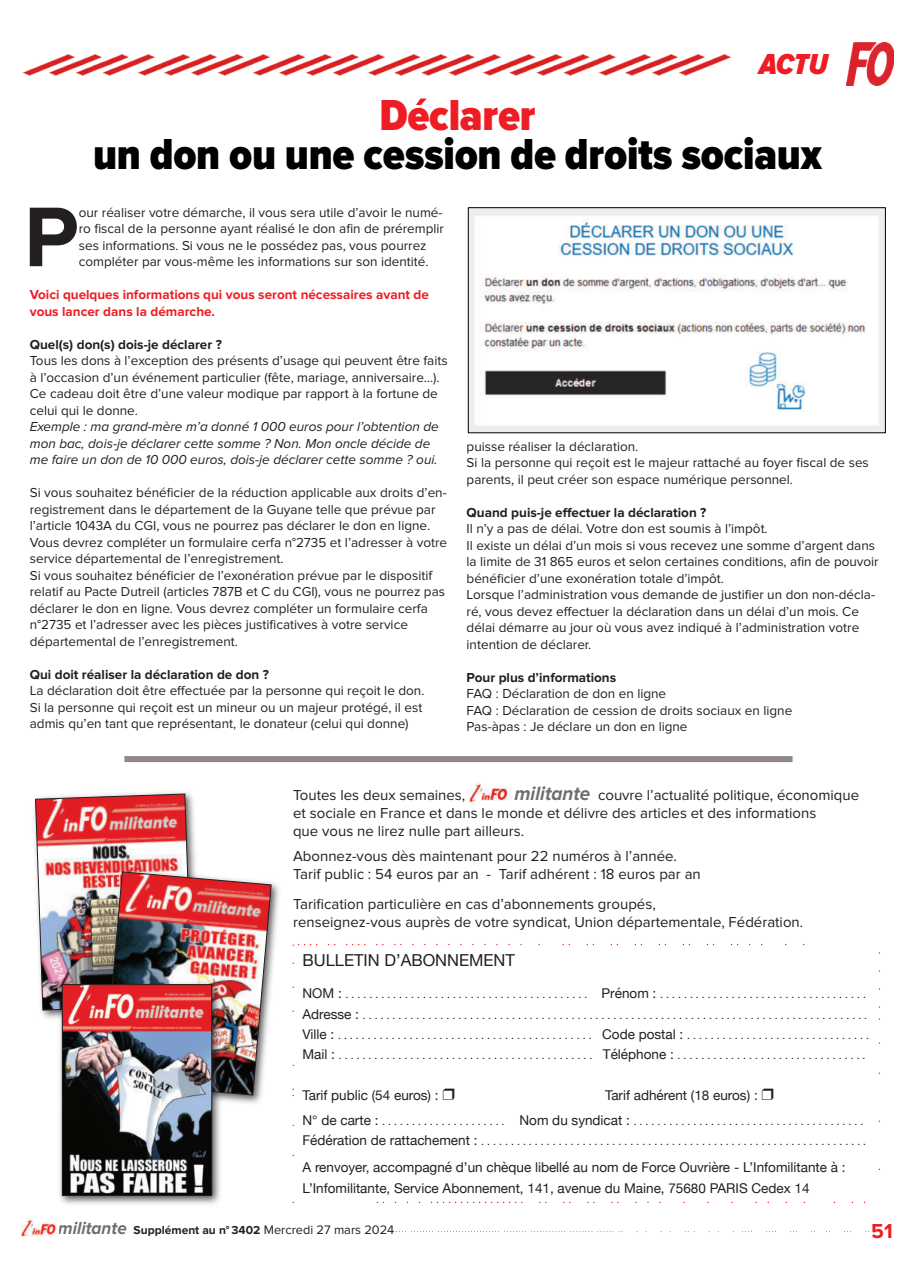
<style>
.page{position:relative;width:915px;height:1263px;background:#fff}
.page>*{position:absolute;margin:0;border:0;box-sizing:border-box;transform-origin:0 0}
.t1{font:700 87.75px "Proxima Nova";color:#231f20}
.t2{font:900 45px "Proxima Nova Cond";letter-spacing:-.005em;color:#000}
.t3{font:900 45px "Proxima Nova Cond";letter-spacing:-.005em;color:#ee1d23}
.t4{font:italic 900 30px "Proxima Nova Cond";color:#ee1d23}
.t5{font:700 21px "Proxima Nova";color:#ee1d23}
.t6{font:16.5px "Helvetica Neue";color:#231f20}
.t7{font:15px/18px "Proxima Nova";color:#231f20}
.t8{font:13.5px/16.5px "Proxima Nova";color:#231f20}
.t9{font:13.5px/20.2px "Helvetica Neue";color:#231f20}
.t10{font:italic 13.5px/16.5px "Proxima Nova";color:#231f20}
.t11{font:700 13.5px "Proxima Nova";color:#231f20}
.t12{font:700 13.5px/16.5px "Proxima Nova";color:#ee1d23}
.t13{font:700 12px "Proxima Nova";color:#231f20}
.t14{font:10.5px/20.2px "Helvetica Neue";color:#231f20}
.s1{font-weight:700;font-style:italic;font-size:19.95px;color:#6d6e71}
.s2{font-size:13.5px}
.s3{font-family:"Helvetica Neue";font-weight:400;color:#fff}
.s4{font-style:italic;font-size:18px;color:#6d6e71}
.s5{font-weight:400;font-size:12.75px}
</style>
<div class="page">
<img style="left:846px;top:43px;width:47px;height:42px">
<svg style="left:390px;top:1231px;width:476px;height:1px"></svg>
<img style="left:21px;top:1218px;width:37px;height:19px">
<img style="left:616px;top:54px;width:115px;height:22px">
<img style="left:501px;top:54px;width:115px;height:22px">
<img style="left:385px;top:54px;width:116px;height:22px">
<img style="left:271px;top:54px;width:114px;height:22px">
<img style="left:156px;top:54px;width:115px;height:22px">
<img style="left:22px;top:54px;width:134px;height:22px">
<img style="left:470px;top:209px;width:413px;height:222px">
<div style="left:468px;top:207px;width:417px;height:226px;border:1px solid #000"></div>
<img style="left:469px;top:782px;width:41px;height:23px">
<img style="left:222px;top:882px;width:57px;height:221px">
<img style="left:35px;top:794px;width:236px;height:301px">
<img style="left:58px;top:980px;width:164px;height:225px">
<img style="left:64px;top:986px;width:146px;height:208px">
<div style="left:62px;top:984px;width:150px;height:212px;border:1px solid #231f20"></div>
<div style="left:124px;top:756px;width:668px;height:6px;background:#90868b"></div>
<h3 class="t4" style="left:759px;top:51px;width:70px">ACTU</h3>
<h2 class="t3" style="left:379px;top:96px;width:158px">Déclarer</h2>
<h2 class="t2" style="left:93px;top:135px;width:730px">un don ou une cession de droits sociaux</h2>
<h1 class="t1" style="left:24px;top:200px;width:56px">P</h1>
<p class="t8" style="left:79px;top:205px;width:366px">our réaliser votre démarche, il vous sera utile d’avoir le numé&shy;ro fiscal de la personne ayant réalisé le don afin de préremplir ses informations. Si vous ne le possédez pas, vous pourrez compléter par vous-même les informations sur son identité.</p>
<p class="t12" style="left:30px;top:287px;width:400px">Voici quelques informations qui vous seront nécessaires avant de vous lancer dans la démarche.</p>
<p class="t11" style="left:30px;top:339px;width:193px">Quel(s) don(s) dois-je déclarer ?</p>
<p class="t8" style="left:30px;top:353px;width:419px">Tous les dons à l’exception des présents d’usage qui peuvent être faits à l’occasion d’un événement particulier (fête, mariage, anniversaire…).<br>Ce cadeau doit être d’une valeur modique par rapport à la fortune de celui qui le donne.</p>
<p class="t10" style="left:30px;top:419px;width:410px">Exemple : ma grand-mère m’a donné 1 000 euros pour l’obtention de mon bac, dois-je déclarer cette somme ? Non. Mon oncle décide de me faire un don de 10 000 euros, dois-je déclarer cette somme ? oui.</p>
<p class="t8" style="left:30px;top:485px;width:419px">Si vous souhaitez bénéficier de la réduction applicable aux droits d’en&shy;registrement dans le département de la Guyane telle que prévue par l’article 1043A du CGI, vous ne pourrez pas déclarer le don en ligne.<br>Vous devrez compléter un formulaire cerfa n°2735 et l’adresser à votre service départemental de l’enregistrement.<br>Si vous souhaitez bénéficier de l’exonération prévue par le dispositif relatif au Pacte Dutreil (articles 787B et C du CGI), vous ne pourrez pas déclarer le don en ligne. Vous devrez compléter un formulaire cerfa n°2735 et l’adresser avec les pièces justificatives à votre service départemental de l’enregistrement.</p>
<p class="t11" style="left:30px;top:669px;width:240px">Qui doit réaliser la déclaration de don ?</p>
<p class="t8" style="left:30px;top:683px;width:396px">La déclaration doit être effectuée par la personne qui reçoit le don.<br>Si la personne qui reçoit est un mineur ou un majeur protégé, il est admis qu’en tant que représentant, le donateur (celui qui donne)</p>
<p class="t8" style="left:466px;top:439px;width:403px">puisse réaliser la déclaration.<br>Si la personne qui reçoit est le majeur rattaché au foyer fiscal de ses parents, il peut créer son espace numérique personnel.</p>
<p class="t11" style="left:466px;top:507px;width:241px">Quand puis-je effectuer la déclaration ?</p>
<p class="t8" style="left:466px;top:521px;width:413px">Il n’y a pas de délai. Votre don est soumis à l’impôt.<br>Il existe un délai d’un mois si vous recevez une somme d’argent dans la limite de 31 865 euros et selon certaines conditions, afin de pouvoir bénéficier d’une exonération totale d’impôt.<br>Lorsque l’administration vous demande de justifier un don non-décla&shy;ré, vous devez effectuer la déclaration dans un délai d’un mois. Ce délai démarre au jour où vous avez indiqué à l’administration votre intention de déclarer.</p>
<p class="t11" style="left:466px;top:672px;width:151px">Pour plus d’informations</p>
<p class="t8" style="left:466px;top:686px;width:327px">FAQ : Déclaration de don en ligne<br>FAQ : Déclaration de cession de droits sociaux en ligne<br>Pas-àpas : Je déclare un don en ligne</p>
<p class="t7" style="left:293px;top:786px;width:567px;text-indent:221px"><span class="s1">militante</span> couvre l’actualité politique, économique et sociale en France et dans le monde et délivre des articles et des informations<br>que vous ne lirez nulle part ailleurs.</p>
<p class="t7" style="left:293px;top:848px;width:409px">Abonnez-vous dès maintenant pour 22 numéros à l’année.<br>Tarif public : 54 euros par an - Tarif adhérent : 18 euros par an</p>
<p class="t7" style="left:293px;top:896px;width:511px">Tarification particulière en cas d’abonnements groupés,<br>renseignez-vous auprès de votre syndicat, Union départementale, Fédération.</p>
<p class="t6" style="left:302px;top:948px;width:214px">BULLETIN D’ABONNEMENT</p>
<p class="t14" style="left:302px;top:985px;width:568px"><span class="s2">NOM :</span> ......................................... <span class="s2">Prénom :</span> ...................................<br><span class="s2">Adresse :</span> .....................................................................................<br><span class="s2">Ville :</span> ........................................... <span class="s2">Code postal :</span> ...............................<br><span class="s2">Mail :</span> ........................................... <span class="s2">Téléphone :</span> ................................</p>
<p class="t9" style="left:302px;top:1085px;width:138px">Tarif public (54 euros) :</p>
<p class="t9" style="left:605px;top:1085px;width:154px">Tarif adhérent (18 euros) :</p>
<p class="t14" style="left:302px;top:1112px;width:565px"><span class="s2">N° de carte :</span> ..................... <span class="s2">Nom du syndicat :</span> .......................................<br><span class="s2">Fédération de rattachement :</span> .................................................................</p>
<p class="t9" style="left:302px;top:1158px;width:544px">A renvoyer, accompagné d’un chèque libellé au nom de Force Ouvrière - L’Infomilitante à :<br>L’Infomilitante, Service Abonnement, 141, avenue du Maine, 75680 PARIS Cedex 14</p>
<p class="t7" style="left:293px;top:786px;width:174px">Toutes les deux semaines,</p>
<p class="t13" style="left:56px;top:1225px;width:340px"><span class="s3">l</span><span class="s4">militante</span> Supplément au n° 3402 <span class="s5">Mercredi 27 mars 2024</span></p>
<h3 class="t5" style="left:871px;top:1222px;width:23px">51</h3>
</div>
